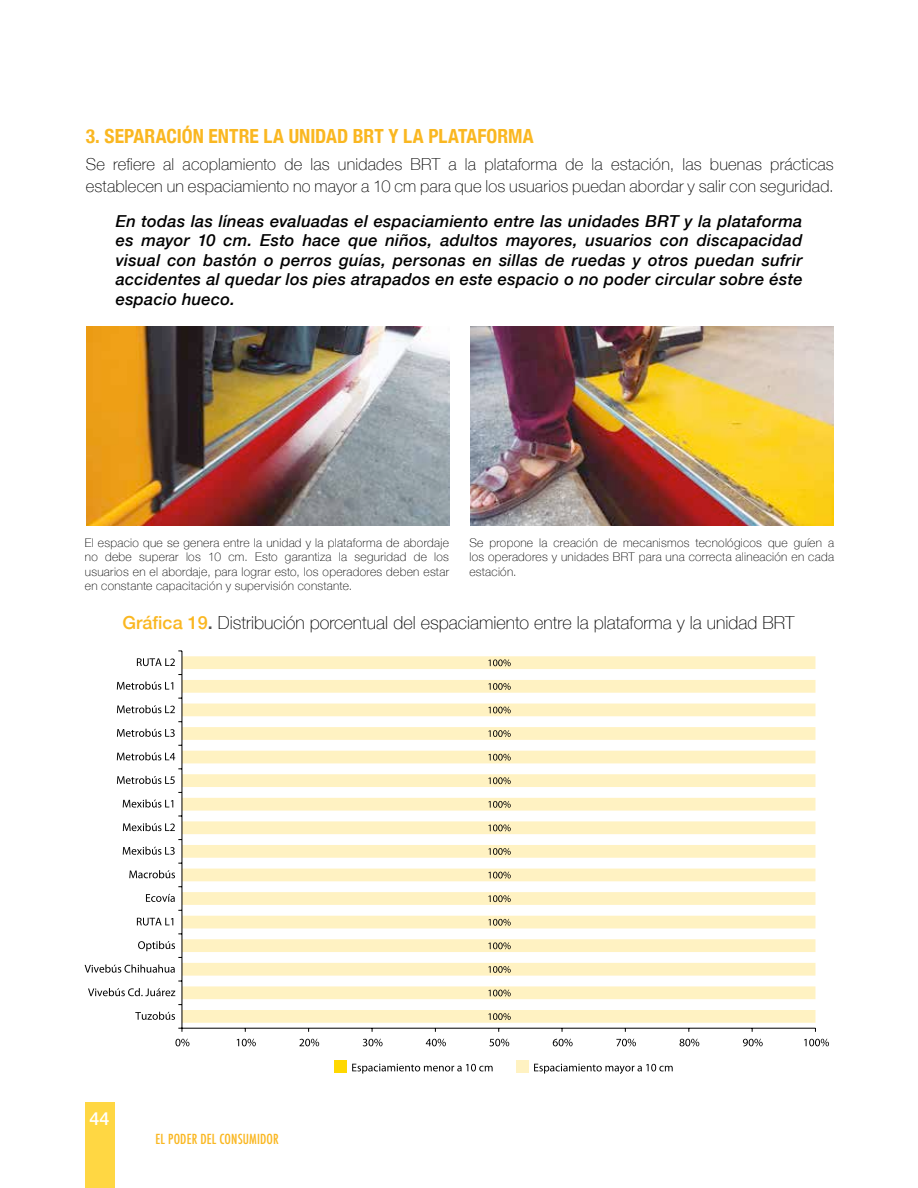
<style>
.page{position:relative;width:918px;height:1188px;background:#fff}
.page>*{position:absolute;margin:0;border:0;box-sizing:border-box;transform-origin:0 0}
.t1{font:700 condensed 19.5px "Helvetica Neue";color:#fab721}
.t2{font:100 18px "Helvetica Neue";color:#000}
.t3{font:500 18px "Helvetica Neue";color:#fff}
.t4{font:italic 500 16.5px/19.5px "Helvetica Neue";letter-spacing:.015em;color:#000;text-align:justify}
.t5{font:100 16.5px/22.5px "Helvetica Neue";letter-spacing:.01em;color:#000}
.t6{font:500 condensed 13.5px "Futura";letter-spacing:.01em;color:#fab721}
.t7{font:100 12px/14.4px "Helvetica Neue";letter-spacing:.025em;color:#000;text-align:justify}
.s1{font-weight:500;color:#fab721}
.s2{font-weight:500;color:#555454}
</style>
<div class="page">
<div style="left:85px;top:1103px;width:30px;height:85px;background:#ffd743"></div>
<img style="left:87px;top:327px;width:362px;height:199px">
<img style="left:470px;top:327px;width:363px;height:199px">
<svg style="left:182px;top:656px;width:633px;height:367px;fill:#fff2c2"></svg>
<hr style="left:182px;top:1028px;width:633px;height:1px;background:#000">
<hr style="left:181px;top:651px;width:1px;height:377px;background:#000">
<svg style="left:488px;top:1013px;width:23px;height:7px"></svg>
<svg style="left:488px;top:990px;width:23px;height:6px"></svg>
<svg style="left:488px;top:966px;width:23px;height:7px"></svg>
<svg style="left:488px;top:942px;width:23px;height:7px"></svg>
<svg style="left:488px;top:919px;width:23px;height:7px"></svg>
<svg style="left:488px;top:895px;width:23px;height:7px"></svg>
<svg style="left:488px;top:872px;width:23px;height:7px"></svg>
<svg style="left:488px;top:848px;width:23px;height:7px"></svg>
<svg style="left:488px;top:824px;width:23px;height:7px"></svg>
<svg style="left:488px;top:801px;width:23px;height:7px"></svg>
<svg style="left:488px;top:777px;width:23px;height:7px"></svg>
<svg style="left:488px;top:754px;width:23px;height:7px"></svg>
<svg style="left:488px;top:730px;width:23px;height:7px"></svg>
<svg style="left:488px;top:707px;width:23px;height:6px"></svg>
<svg style="left:488px;top:683px;width:23px;height:7px"></svg>
<svg style="left:488px;top:659px;width:23px;height:7px"></svg>
<svg style="left:175px;top:1039px;width:14px;height:7px"></svg>
<svg style="left:237px;top:1039px;width:19px;height:7px"></svg>
<svg style="left:299px;top:1039px;width:20px;height:7px"></svg>
<svg style="left:363px;top:1039px;width:20px;height:7px"></svg>
<svg style="left:426px;top:1039px;width:20px;height:7px"></svg>
<svg style="left:489px;top:1039px;width:20px;height:7px"></svg>
<svg style="left:553px;top:1039px;width:20px;height:7px"></svg>
<svg style="left:616px;top:1039px;width:20px;height:7px"></svg>
<svg style="left:680px;top:1039px;width:19px;height:7px"></svg>
<svg style="left:743px;top:1039px;width:20px;height:7px"></svg>
<svg style="left:804px;top:1039px;width:25px;height:7px"></svg>
<svg style="left:135px;top:1012px;width:40px;height:8px"></svg>
<svg style="left:88px;top:988px;width:87px;height:8px"></svg>
<svg style="left:85px;top:965px;width:90px;height:8px"></svg>
<svg style="left:138px;top:941px;width:37px;height:10px"></svg>
<svg style="left:137px;top:918px;width:36px;height:8px"></svg>
<svg style="left:146px;top:894px;width:29px;height:8px"></svg>
<svg style="left:129px;top:870px;width:46px;height:8px"></svg>
<svg style="left:123px;top:847px;width:52px;height:8px"></svg>
<svg style="left:123px;top:823px;width:52px;height:8px"></svg>
<svg style="left:123px;top:799px;width:50px;height:9px"></svg>
<svg style="left:117px;top:776px;width:58px;height:8px"></svg>
<svg style="left:117px;top:752px;width:58px;height:8px"></svg>
<svg style="left:117px;top:729px;width:58px;height:8px"></svg>
<svg style="left:117px;top:705px;width:58px;height:8px"></svg>
<svg style="left:117px;top:682px;width:56px;height:8px"></svg>
<svg style="left:137px;top:658px;width:38px;height:8px"></svg>
<svg style="left:352px;top:1064px;width:141px;height:10px"></svg>
<svg style="left:534px;top:1064px;width:139px;height:10px"></svg>
<div style="left:335px;top:1061px;width:12px;height:12px;background:#ffd800"></div>
<div style="left:517px;top:1061px;width:12px;height:12px;background:#fff2c2"></div>
<h1 class="t1" style="left:86px;top:120px;width:449px">3. SEPARACIÓN ENTRE LA UNIDAD BRT Y LA PLATAFORMA</h1>
<h3 class="t5" style="left:86px;top:152px;width:749px">Se refiere al acoplamiento de las unidades BRT a la plataforma de la estación, las buenas prácticas establecen un espaciamiento no mayor a 10 cm para que los usuarios puedan abordar y salir con seguridad.</h3>
<p class="t4" style="left:116px;top:210px;width:688px">En todas las líneas evaluadas el espaciamiento entre las unidades BRT y la plataforma es mayor 10 cm. Esto hace que niños, adultos mayores, usuarios con discapacidad visual con bastón o perros guías, personas en sillas de ruedas y otros puedan sufrir accidentes al quedar los pies atrapados en este espacio o no poder circular sobre éste espacio hueco.</p>
<p class="t7" style="left:85px;top:535px;width:366px">El espacio que se genera entre la unidad y la plataforma de abordaje no debe superar los 10 cm. Esto garantiza la seguridad de los usuarios en el abordaje, para lograr esto, los operadores deben estar en constante capacitación y supervisión constante.</p>
<p class="t7" style="left:469px;top:535px;width:366px">Se propone la creación de mecanismos tecnológicos que guíen a los operadores y unidades BRT para una correcta alineación en cada estación.</p>
<h2 class="t2" style="left:123px;top:609px;width:673px"><span class="s1">Gráfica 19</span><span class="s2">.</span> Distribución porcentual del espaciamiento entre la plataforma y la unidad BRT</h2>
<h2 class="t3" style="left:89px;top:1105px;width:22px">44</h2>
<p class="t6" style="left:156px;top:1130px;width:125px">EL PODER DEL CONSUMIDOR</p>
</div>
